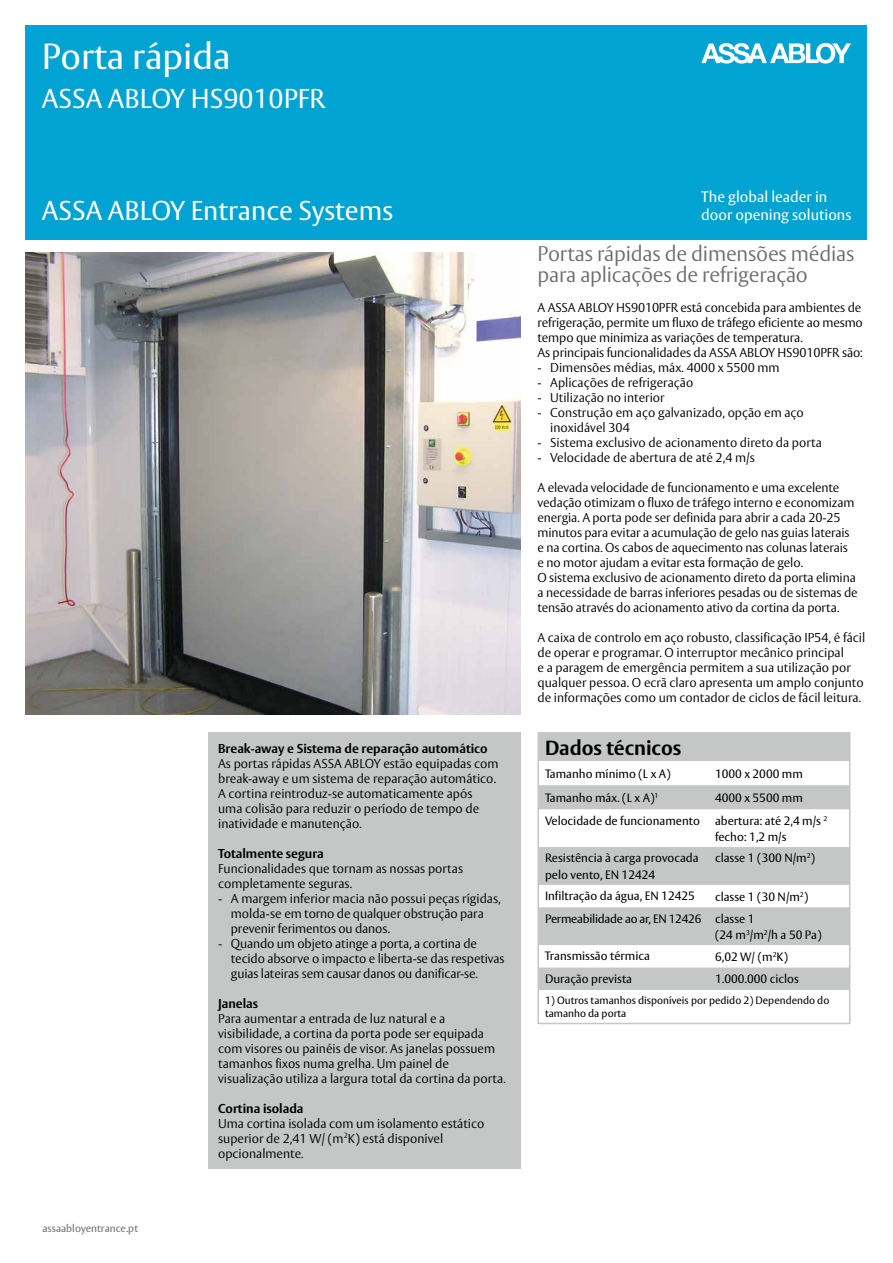
<style>
.page{position:relative;width:893px;height:1263px;background:#fff}
.page>*{position:absolute;margin:0;border:0;box-sizing:border-box;transform-origin:0 0}
.t1{font:36px "ASSA Vesta";color:#fff}
.t2{font:27px "ASSA Vesta";color:#fff}
.t3{font:300 21px/21px "ASSA Vesta";letter-spacing:-.01em;color:#6f6f6e}
.t4{font:700 20.25px "ASSA Vesta";color:#000}
.t5{font:15px/18px "ASSA Vesta";color:#fff}
.t6{font:300 12.75px/15px "ASSA Vesta";color:#000}
.t7{font:700 12.75px "ASSA Vesta";color:#000}
.t8{font:12px/16.5px "ASSA Vesta";color:#000}
.t9{font:12px/21.9px "ASSA Vesta";letter-spacing:-.02em;color:#000}
.t10{font:10.5px/12.6px "ASSA Vesta";color:#000}
.t11{font:10.5px "ASSA Vesta";color:#6f6f6e}
</style>
<div class="page">
<div style="left:25px;top:25px;width:842px;height:215px;background:#00a3d2"></div>
<svg style="left:701px;top:43px;width:150px;height:21px"></svg>
<img style="left:25px;top:252px;width:495px;height:462px">
<div style="left:207px;top:732px;width:313px;height:436px;background:#c5c6c6"></div>
<svg style="left:537px;top:732px;width:313px;height:292px;fill:#c5c6c6"></svg>
<h1 class="t1" style="left:42px;top:35px;width:191px">Porta rápida</h1>
<h2 class="t2" style="left:42px;top:82px;width:285px">ASSA ABLOY HS9010PFR</h2>
<h2 class="t2" style="left:42px;top:194px;width:353px">ASSA ABLOY Entrance Systems</h2>
<p class="t5" style="left:701px;top:189px;width:152px">The global leader in door opening solutions</p>
<p class="t11" style="left:43px;top:1222px;width:97px">assaabloyentrance.pt</p>
<p class="t7" style="left:218px;top:740px;width:271px">Break-away e Sistema de reparação automático</p>
<p class="t6" style="left:218px;top:756px;width:282px">As portas rápidas ASSA ABLOY estão equipadas com break-away e um sistema de reparação automático.<br>A cortina reintroduz-se automaticamente após uma colisão para reduzir o período de tempo de inatividade e manutenção.</p>
<p class="t7" style="left:218px;top:845px;width:107px">Totalmente segura</p>
<p class="t6" style="left:218px;top:861px;width:246px">Funcionalidades que tornam as nossas portas completamente seguras.</p>
<p class="t6" style="left:231px;top:891px;width:271px;text-indent:-13px">- A margem inferior macia não possui peças rígidas, molda-se em torno de qualquer obstrução para prevenir ferimentos ou danos.</p>
<p class="t6" style="left:231px;top:936px;width:275px;text-indent:-13px">- Quando um objeto atinge a porta, a cortina de tecido absorve o impacto e liberta-se das respetivas guias lateiras sem causar danos ou danificar-se.</p>
<p class="t7" style="left:218px;top:995px;width:42px">Janelas</p>
<p class="t6" style="left:218px;top:1011px;width:289px">Para aumentar a entrada de luz natural e a visibilidade, a cortina da porta pode ser equipada com visores ou painéis de visor. As janelas possuem tamanhos fixos numa grelha. Um painel de visualização utiliza a largura total da cortina da porta.</p>
<p class="t7" style="left:218px;top:1100px;width:87px">Cortina isolada</p>
<p class="t6" style="left:218px;top:1116px;width:268px">Uma cortina isolada com um isolamento estático superior de 2,41 W/ (m<sup>2</sup>K) está disponível opcionalmente.</p>
<h3 class="t3" style="left:537px;top:245px;width:318px">Portas rápidas de dimensões médias para aplicações de refrigeração</h3>
<p class="t6" style="left:537px;top:301px;width:327px">A ASSA ABLOY HS9010PFR está concebida para ambientes de refrigeração, permite um fluxo de tráfego eficiente ao mesmo tempo que minimiza as variações de temperatura.<br>As principais funcionalidades da ASSA ABLOY HS9010PFR são:</p>
<p class="t6" style="left:537px;top:361px;width:244px">- Dimensões médias, máx. 4000 x 5500 mm</p>
<p class="t6" style="left:537px;top:376px;width:157px">- Aplicações de refrigeração</p>
<p class="t6" style="left:537px;top:391px;width:129px">- Utilização no interior</p>
<p class="t6" style="left:550px;top:406px;width:255px;text-indent:-13px">- Construção em aço galvanizado, opção em aço inoxidável 304</p>
<p class="t6" style="left:537px;top:436px;width:286px">- Sistema exclusivo de acionamento direto da porta</p>
<p class="t6" style="left:537px;top:451px;width:219px">- Velocidade de abertura de até 2,4 m/s</p>
<p class="t6" style="left:537px;top:481px;width:322px">A elevada velocidade de funcionamento e uma excelente vedação otimizam o fluxo de tráfego interno e economizam energia. A porta pode ser definida para abrir a cada 20-25 minutos para evitar a acumulação de gelo nas guias laterais e na cortina. Os cabos de aquecimento nas colunas laterais<br>e no motor ajudam a evitar esta formação de gelo.<br>O sistema exclusivo de acionamento direto da porta elimina a necessidade de barras inferiores pesadas ou de sistemas de tensão através do acionamento ativo da cortina da porta.</p>
<p class="t6" style="left:537px;top:631px;width:329px">A caixa de controlo em aço robusto, classificação IP54, é fácil de operar e programar. O interruptor mecânico principal<br>e a paragem de emergência permitem a sua utilização por qualquer pessoa. O ecrã claro apresenta um amplo conjunto de informações como um contador de ciclos de fácil leitura.</p>
<h3 class="t4" style="left:545px;top:736px;width:138px">Dados técnicos</h3>
<p class="t8" style="left:545px;top:766px;width:127px">Tamanho mínimo (L x A)</p>
<p class="t8" style="left:715px;top:766px;width:89px">1000 x 2000 mm</p>
<p class="t8" style="left:545px;top:790px;width:115px">Tamanho máx. (L x A)<sup>1</sup></p>
<p class="t8" style="left:715px;top:790px;width:89px">4000 x 5500 mm</p>
<p class="t8" style="left:545px;top:813px;width:157px">Velocidade de funcionamento</p>
<p class="t8" style="left:715px;top:813px;width:114px">abertura: até 2,4 m/s <sup>2 </sup>fecho: 1,2 m/s</p>
<p class="t8" style="left:545px;top:850px;width:155px">Resistência à carga provocada pelo vento, EN 12424</p>
<p class="t8" style="left:715px;top:850px;width:102px">classe 1 (300 N/m<sup>2</sup>)</p>
<p class="t8" style="left:545px;top:888px;width:151px">Infiltração da água, EN 12425</p>
<p class="t9" style="left:545px;top:886px;width:265px;text-indent:170px">classe 1 (30 N/m<sup>2</sup>)<br>Permeabilidade ao ar, EN 12426 classe 1</p>
<p class="t8" style="left:715px;top:927px;width:108px">(24 m<sup>3</sup>/m<sup>2</sup>/h a 50 Pa)</p>
<p class="t8" style="left:545px;top:948px;width:106px">Transmissão térmica</p>
<p class="t8" style="left:715px;top:949px;width:74px">6,02 W/ (m<sup>2</sup>K)</p>
<p class="t8" style="left:545px;top:971px;width:89px">Duração prevista</p>
<p class="t8" style="left:715px;top:971px;width:85px">1.000.000 ciclos</p>
<p class="t10" style="left:545px;top:994px;width:286px">1) Outros tamanhos disponíveis por pedido 2) Dependendo do tamanho da porta</p>
</div>
